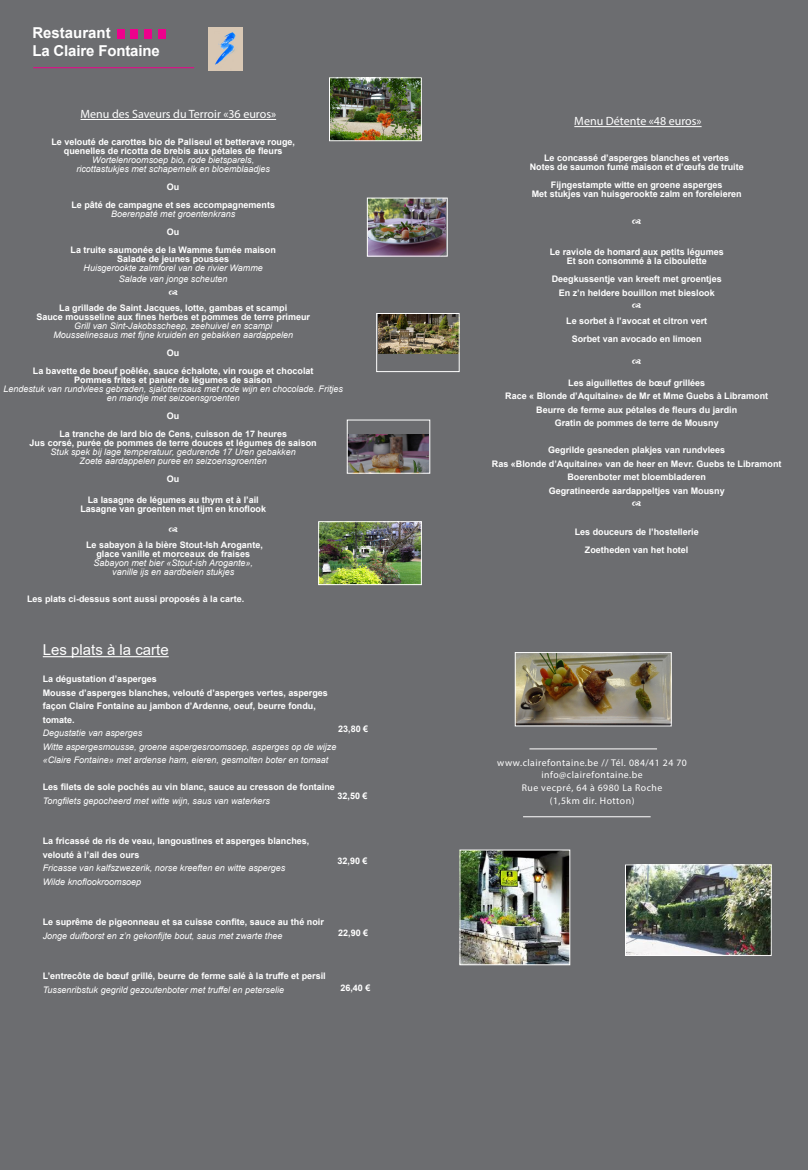
<style>
.page{position:relative;width:808px;height:1170px;background:#fff}
.page>*{position:absolute;margin:0;border:0;box-sizing:border-box;transform-origin:0 0}
.t1{font:700 15px "Arial";letter-spacing:-.01em;color:#fff}
.t2{font:15px "Arial";color:#fff}
.t3{font:12px "Myriad Pro";color:#fff}
.t4{font:9.75px "Myriad Pro";letter-spacing:.05em;color:#fff}
.t5{font:700 9px/13.5px "Arial";color:#fff}
.t6{font:italic 9px/9px "Arial";color:#fff;text-align:center}
</style>
<div class="page">
<div style="left:0;top:0;width:808px;height:1169px;background:#6c6d70"></div>
<img style="left:517px;top:654px;width:153px;height:70px">
<div style="left:515px;top:652px;width:157px;height:74px;border:1px solid #fff"></div>
<hr style="left:574px;top:126px;width:127px;height:1px;background:#fff">
<img style="left:320px;top:523px;width:100px;height:60px">
<div style="left:318px;top:521px;width:104px;height:64px;border:1px solid #fff"></div>
<img style="left:331px;top:79px;width:89px;height:60px">
<div style="left:329px;top:77px;width:93px;height:64px;border:1px solid #fff"></div>
<img style="left:349px;top:435px;width:79px;height:36px">
<div style="left:347px;top:419px;width:83px;height:54px;border:1px solid #fff"></div>
<div style="left:130px;top:30px;width:8px;height:9px;background:#ed028c"></div>
<div style="left:117px;top:30px;width:7px;height:9px;background:#ed028c"></div>
<div style="left:144px;top:30px;width:8px;height:9px;background:#ed028c"></div>
<div style="left:158px;top:30px;width:7px;height:9px;background:#ed028c"></div>
<img style="left:209px;top:28px;width:34px;height:42px">
<hr style="left:529px;top:748px;width:128px;height:1px;background:#fff">
<hr style="left:523px;top:816px;width:128px;height:1px;background:#fff">
<img style="left:378px;top:315px;width:80px;height:38px">
<div style="left:376px;top:313px;width:84px;height:59px;border:1px solid #fff"></div>
<img style="left:369px;top:200px;width:76px;height:54px">
<div style="left:367px;top:198px;width:81px;height:58px;border:1px solid #fff"></div>
<hr style="left:33px;top:67px;width:161px;height:1px;background:#ed028c">
<img style="left:462px;top:851px;width:106px;height:112px">
<div style="left:460px;top:849px;width:110px;height:116px;border:1px solid #fff"></div>
<img style="left:627px;top:866px;width:143px;height:87px">
<div style="left:625px;top:864px;width:147px;height:91px;border:1px solid #fff"></div>
<hr style="left:80px;top:119px;width:196px;height:1px;background:#fff">
<hr style="left:43px;top:656px;width:126px;height:1px;background:#fff">
<svg style="left:632px;top:219px;width:9px;height:5px"></svg>
<svg style="left:632px;top:303px;width:9px;height:5px"></svg>
<svg style="left:632px;top:359px;width:9px;height:5px"></svg>
<svg style="left:632px;top:501px;width:9px;height:5px"></svg>
<svg style="left:169px;top:290px;width:9px;height:5px"></svg>
<svg style="left:169px;top:527px;width:9px;height:4px"></svg>
<p class="t1" style="left:32px;top:23px;width:80px">Restaurant</p>
<p class="t1" style="left:32px;top:41px;width:129px">La Claire Fontaine</p>
<p class="t3" style="left:80px;top:107px;width:197px">Menu des Saveurs du Terroir «36 euros»</p>
<p class="t5" style="left:51px;top:135px;width:245px">Le velouté de carottes bio de Paliseul et betterave rouge,</p>
<p class="t5" style="left:64px;top:144px;width:220px">quenelles de ricotta de brebis aux pétales de fleurs</p>
<p class="t6" style="left:92px;top:156px;width:164px">Wortelenroomsoep bio, rode bietsparels,</p>
<p class="t6" style="left:76px;top:165px;width:195px">ricottastukjes met schapemelk en bloemblaadjes</p>
<p class="t5" style="left:167px;top:180px;width:14px">Ou</p>
<p class="t5" style="left:71px;top:198px;width:205px">Le pâté de campagne et ses accompagnements</p>
<p class="t6" style="left:111px;top:210px;width:126px">Boerenpaté met groentenkrans</p>
<p class="t5" style="left:167px;top:225px;width:14px">Ou</p>
<p class="t5" style="left:71px;top:243px;width:207px">La truite saumonée de la Wamme fumée maison</p>
<p class="t5" style="left:117px;top:252px;width:114px">Salade de jeunes pousses</p>
<p class="t6" style="left:84px;top:264px;width:181px">Huisgerookte zalmforel van de rivier Wamme</p>
<p class="t6" style="left:119px;top:274px;width:110px">Salade van jonge scheuten</p>
<p class="t5" style="left:59px;top:301px;width:230px">La grillade de Saint Jacques, lotte, gambas et scampi</p>
<p class="t5" style="left:36px;top:310px;width:275px">Sauce mousseline aux fines herbes et pommes de terre primeur</p>
<p class="t6" style="left:74px;top:321px;width:200px">Grill van Sint-Jakobsscheep, zeehuivel en scampi</p>
<p class="t6" style="left:53px;top:330px;width:241px">Mousselinesaus met fijne kruiden en gebakken aardappelen</p>
<p class="t5" style="left:167px;top:346px;width:14px">Ou</p>
<p class="t5" style="left:33px;top:364px;width:282px">La bavette de boeuf poêlée, sauce échalote, vin rouge et chocolat</p>
<p class="t5" style="left:74px;top:373px;width:200px">Pommes frites et panier de légumes de saison</p>
<p class="t6" style="left:3px;top:384px;width:341px">Lendestuk van rundvlees gebraden, sjalottensaus met rode wijn en chocolade. Fritjes en mandje met seizoensgroenten</p>
<p class="t5" style="left:167px;top:409px;width:14px">Ou</p>
<p class="t5" style="left:59px;top:427px;width:229px">La tranche de lard bio de Cens, cuisson de 17 heures</p>
<p class="t5" style="left:30px;top:436px;width:289px">Jus corsé, purée de pommes de terre douces et légumes de saison</p>
<p class="t6" style="left:51px;top:447px;width:247px">Stuk spek bij lage temperatuur, gedurende 17 Uren gebakken</p>
<p class="t6" style="left:80px;top:456px;width:189px">Zoete aardappelen puree en seizoensgroenten</p>
<p class="t5" style="left:167px;top:472px;width:14px">Ou</p>
<p class="t5" style="left:88px;top:492px;width:173px">La lasagne de légumes au thym et à l’ail</p>
<p class="t5" style="left:80px;top:501px;width:187px">Lasagne van groenten met tijm en knoflook</p>
<p class="t5" style="left:86px;top:537px;width:178px">Le sabayon à la bière Stout-Ish Arogante,</p>
<p class="t5" style="left:96px;top:546px;width:155px">glace vanille et morceaux de fraises</p>
<p class="t6" style="left:93px;top:558px;width:161px">Sabayon met bier «Stout-ish Arogante»,</p>
<p class="t6" style="left:112px;top:567px;width:124px">vanille ijs en aardbeien stukjes</p>
<p class="t5" style="left:27px;top:591px;width:219px">Les plats ci-dessus sont aussi proposés à la carte.</p>
<p class="t2" style="left:43px;top:639px;width:127px">Les plats à la carte</p>
<p class="t5" style="left:43px;top:672px;width:116px">La dégustation d’asperges</p>
<p class="t5" style="left:43px;top:685px;width:287px">Mousse d’asperges blanches, velouté d’asperges vertes, asperges façon Claire Fontaine au jambon d’Ardenne, oeuf, beurre fondu, tomate.</p>
<p class="t6" style="left:43px;top:728px;width:101px">Degustatie van asperges</p>
<p class="t6" style="left:43px;top:742px;width:295px">Witte aspergesmousse, groene aspergesroomsoep, asperges op de wijze</p>
<p class="t6" style="left:43px;top:755px;width:287px">«Claire Fontaine» met ardense ham, eieren, gesmolten boter en tomaat</p>
<p class="t5" style="left:43px;top:780px;width:294px">Les filets de sole pochés au vin blanc, sauce au cresson de fontaine</p>
<p class="t6" style="left:43px;top:796px;width:229px">Tongfilets gepocheerd met witte wijn, saus van waterkers</p>
<p class="t5" style="left:43px;top:834px;width:268px">La fricassé de ris de veau, langoustines et asperges blanches, velouté à l’ail des ours</p>
<p class="t6" style="left:43px;top:863px;width:244px">Fricasse van kalfszwezerik, norse kreeften en witte asperges</p>
<p class="t6" style="left:43px;top:877px;width:100px">Wilde knoflookroomsoep</p>
<p class="t5" style="left:43px;top:915px;width:283px">Le suprême de pigeonneau et sa cuisse confite, sauce au thé noir</p>
<p class="t6" style="left:43px;top:931px;width:241px">Jonge duifborst en z’n gekonfijte bout, saus met zwarte thee</p>
<p class="t5" style="left:43px;top:969px;width:284px">L’entrecôte de bœuf grillé, beurre de ferme salé à la truffe et persil</p>
<p class="t6" style="left:43px;top:985px;width:243px">Tussenribstuk gegrild gezoutenboter met truffel en peterselie</p>
<p class="t5" style="left:338px;top:721px;width:32px">23,80 €</p>
<p class="t5" style="left:338px;top:788px;width:32px">32,50 €</p>
<p class="t5" style="left:338px;top:853px;width:32px">32,90 €</p>
<p class="t5" style="left:338px;top:925px;width:32px">22,90 €</p>
<p class="t5" style="left:340px;top:981px;width:32px">26,40 €</p>
<p class="t3" style="left:574px;top:114px;width:129px">Menu Détente «48 euros»</p>
<p class="t5" style="left:544px;top:152px;width:187px">Le concassé d’asperges blanches et vertes</p>
<p class="t5" style="left:530px;top:161px;width:216px">Notes de saumon fumé maison et d’œufs de truite</p>
<p class="t5" style="left:551px;top:179px;width:173px">Fijngestampte witte en groene asperges</p>
<p class="t5" style="left:532px;top:188px;width:212px">Met stukjes van huisgerookte zalm en foreleieren</p>
<p class="t5" style="left:550px;top:245px;width:176px">Le raviole de homard aux petits légumes</p>
<p class="t5" style="left:567px;top:254px;width:142px">Et son consommé à la ciboulette</p>
<p class="t5" style="left:552px;top:272px;width:172px">Deegkussentje van kreeft met groentjes</p>
<p class="t5" style="left:559px;top:286px;width:158px">En z’n heldere bouillon met bieslook</p>
<p class="t5" style="left:566px;top:314px;width:143px">Le sorbet à l’avocat et citron vert</p>
<p class="t5" style="left:572px;top:332px;width:132px">Sorbet van avocado en limoen</p>
<p class="t5" style="left:568px;top:376px;width:139px">Les aiguillettes de bœuf grillées</p>
<p class="t5" style="left:505px;top:389px;width:265px">Race « Blonde d’Aquitaine» de Mr et Mme Guebs à Libramont</p>
<p class="t5" style="left:536px;top:403px;width:203px">Beurre de ferme aux pétales de fleurs du jardin</p>
<p class="t5" style="left:555px;top:416px;width:166px">Gratin de pommes de terre de Mousny</p>
<p class="t5" style="left:548px;top:443px;width:179px">Gegrilde gesneden plakjes van rundvlees</p>
<p class="t5" style="left:492px;top:457px;width:291px">Ras «Blonde d’Aquitaine» van de heer en Mevr. Guebs te Libramont</p>
<p class="t5" style="left:567px;top:470px;width:140px">Boerenboter met bloembladeren</p>
<p class="t5" style="left:549px;top:484px;width:178px">Gegratineerde aardappeltjes van Mousny</p>
<p class="t5" style="left:575px;top:525px;width:126px">Les douceurs de l’hostellerie</p>
<p class="t5" style="left:585px;top:543px;width:105px">Zoetheden van het hotel</p>
<p class="t4" style="left:497px;top:756px;width:191px">www.clairefontaine.be // Tél. 084/41 24 70</p>
<p class="t4" style="left:541px;top:769px;width:103px">info@clairefontaine.be</p>
<p class="t4" style="left:522px;top:781px;width:142px">Rue vecpré, 64 à 6980 La Roche</p>
<p class="t4" style="left:550px;top:794px;width:86px">(1,5km dir. Hotton)</p>
</div>
